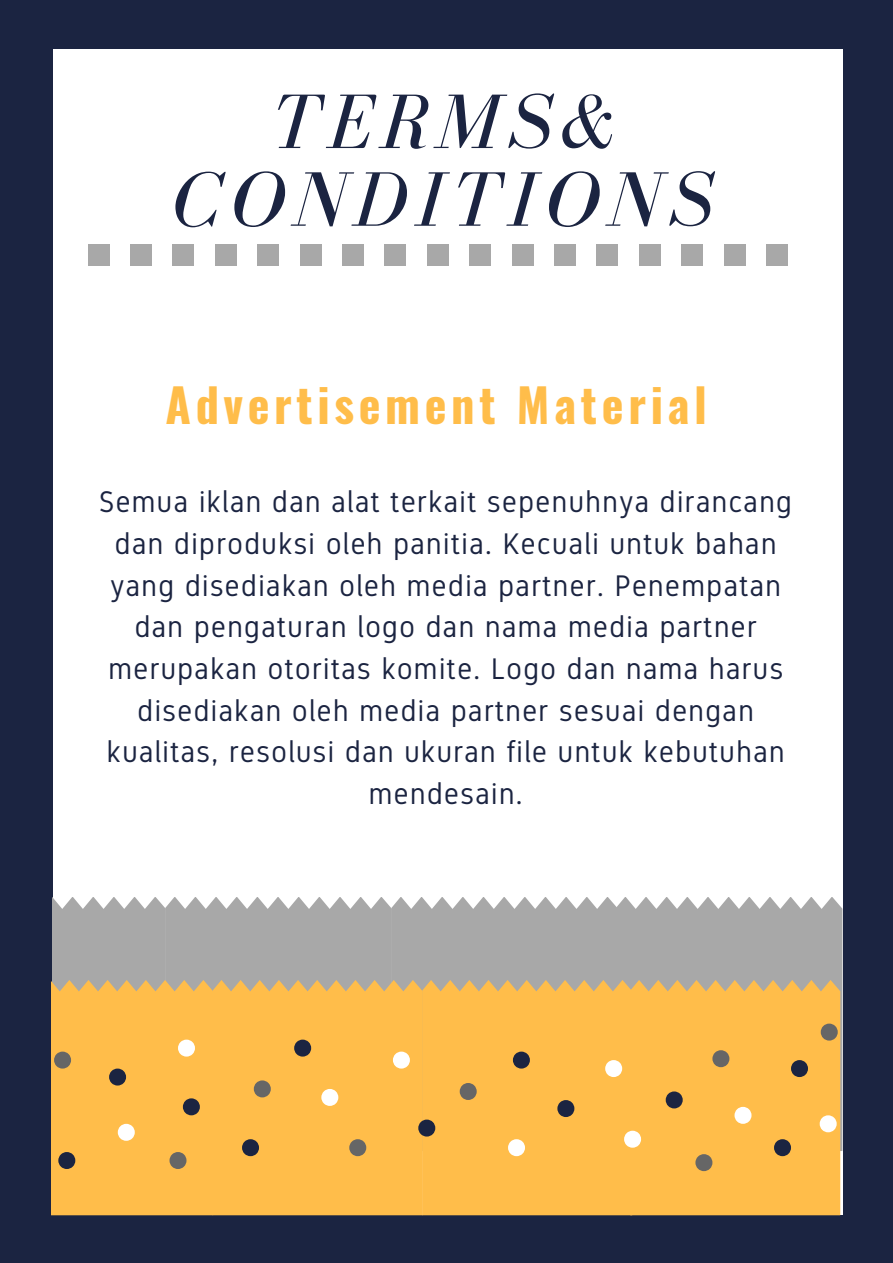
<style>
.page{position:relative;width:893px;height:1263px;background:#1b2441}
.page>*{position:absolute;margin:0;border:0;box-sizing:border-box;transform-origin:0 0}
.t1{font:italic 79.5px/77.7px "Bodoni FLF";letter-spacing:.09em;color:#1b2441;text-align:center}
.t2{font:700 46.35px "Oswald";letter-spacing:.1em;color:#ffbd4a}
.t3{font:29.85px/41.7px "Gidole";letter-spacing:.05em;color:#1b2441;text-align:center}
</style>
<div class="page">
<div style="left:53px;top:50px;width:789px;height:1165px;background:#fff"></div>
<svg style="left:392px;top:897px;width:224px;height:84px;background:#adadad"></svg>
<svg style="left:213px;top:897px;width:179px;height:84px;background:#adadad"></svg>
<svg style="left:616px;top:897px;width:226px;height:254px;background:#aeadad"></svg>
<div style="left:423px;top:981px;width:207px;height:234px;background:#ffbd4a"></div>
<div style="left:213px;top:981px;width:210px;height:234px;background:#ffbd4a"></div>
<div style="left:630px;top:981px;width:210px;height:234px;background:#ffbd4a"></div>
<div style="left:724px;top:245px;width:21px;height:21px;background:#a8a8a8"></div>
<div style="left:682px;top:245px;width:21px;height:21px;background:#a8a8a8"></div>
<div style="left:766px;top:245px;width:22px;height:21px;background:#a8a8a8"></div>
<div style="left:639px;top:245px;width:21px;height:21px;background:#a8a8a8"></div>
<div style="left:173px;top:245px;width:21px;height:21px;background:#a8a8a8"></div>
<div style="left:215px;top:245px;width:21px;height:21px;background:#a8a8a8"></div>
<div style="left:258px;top:245px;width:21px;height:21px;background:#a8a8a8"></div>
<div style="left:130px;top:245px;width:22px;height:21px;background:#a8a8a8"></div>
<div style="left:88px;top:245px;width:21px;height:21px;background:#a8a8a8"></div>
<div style="left:342px;top:245px;width:22px;height:21px;background:#a8a8a8"></div>
<div style="left:470px;top:245px;width:21px;height:21px;background:#a8a8a8"></div>
<div style="left:512px;top:245px;width:21px;height:21px;background:#a8a8a8"></div>
<div style="left:554px;top:245px;width:22px;height:21px;background:#a8a8a8"></div>
<div style="left:385px;top:245px;width:21px;height:21px;background:#a8a8a8"></div>
<div style="left:597px;top:245px;width:21px;height:21px;background:#a8a8a8"></div>
<div style="left:427px;top:245px;width:21px;height:21px;background:#a8a8a8"></div>
<div style="left:300px;top:245px;width:21px;height:21px;background:#a8a8a8"></div>
<svg style="left:508px;top:1139px;width:17px;height:17px"></svg>
<svg style="left:393px;top:1051px;width:17px;height:17px"></svg>
<svg style="left:321px;top:1089px;width:17px;height:17px"></svg>
<svg style="left:624px;top:1131px;width:17px;height:17px"></svg>
<svg style="left:605px;top:1060px;width:17px;height:17px"></svg>
<svg style="left:734px;top:1107px;width:17px;height:17px"></svg>
<svg style="left:820px;top:1115px;width:17px;height:17px"></svg>
<svg style="left:349px;top:1139px;width:17px;height:17px"></svg>
<svg style="left:254px;top:1080px;width:17px;height:17px"></svg>
<svg style="left:712px;top:1050px;width:17px;height:17px"></svg>
<svg style="left:821px;top:1023px;width:17px;height:17px"></svg>
<svg style="left:695px;top:1154px;width:17px;height:17px"></svg>
<svg style="left:460px;top:1083px;width:17px;height:17px"></svg>
<svg style="left:557px;top:1100px;width:17px;height:17px"></svg>
<svg style="left:513px;top:1051px;width:17px;height:17px"></svg>
<svg style="left:242px;top:1139px;width:17px;height:17px"></svg>
<svg style="left:791px;top:1060px;width:17px;height:17px"></svg>
<svg style="left:774px;top:1139px;width:17px;height:17px"></svg>
<svg style="left:294px;top:1039px;width:17px;height:17px"></svg>
<svg style="left:418px;top:1119px;width:17px;height:17px"></svg>
<svg style="left:666px;top:1091px;width:17px;height:17px"></svg>
<svg style="left:52px;top:897px;width:161px;height:318px;background:#e3b667"></svg>
<h1 class="t1" style="left:173px;top:83px;width:542px">TERMS&amp;<br>CONDITIONS</h1>
<h2 class="t2" style="left:166px;top:368px;width:543px">Advertisement Material</h2>
<p class="t3" style="left:100px;top:481px;width:694px">Semua iklan dan alat terkait sepenuhnya dirancang dan diproduksi oleh panitia. Kecuali untuk bahan yang disediakan oleh media partner. Penempatan dan pengaturan logo dan nama media partner merupakan otoritas komite. Logo dan nama harus disediakan oleh media partner sesuai dengan kualitas, resolusi dan ukuran file untuk kebutuhan mendesain.</p>
</div>
